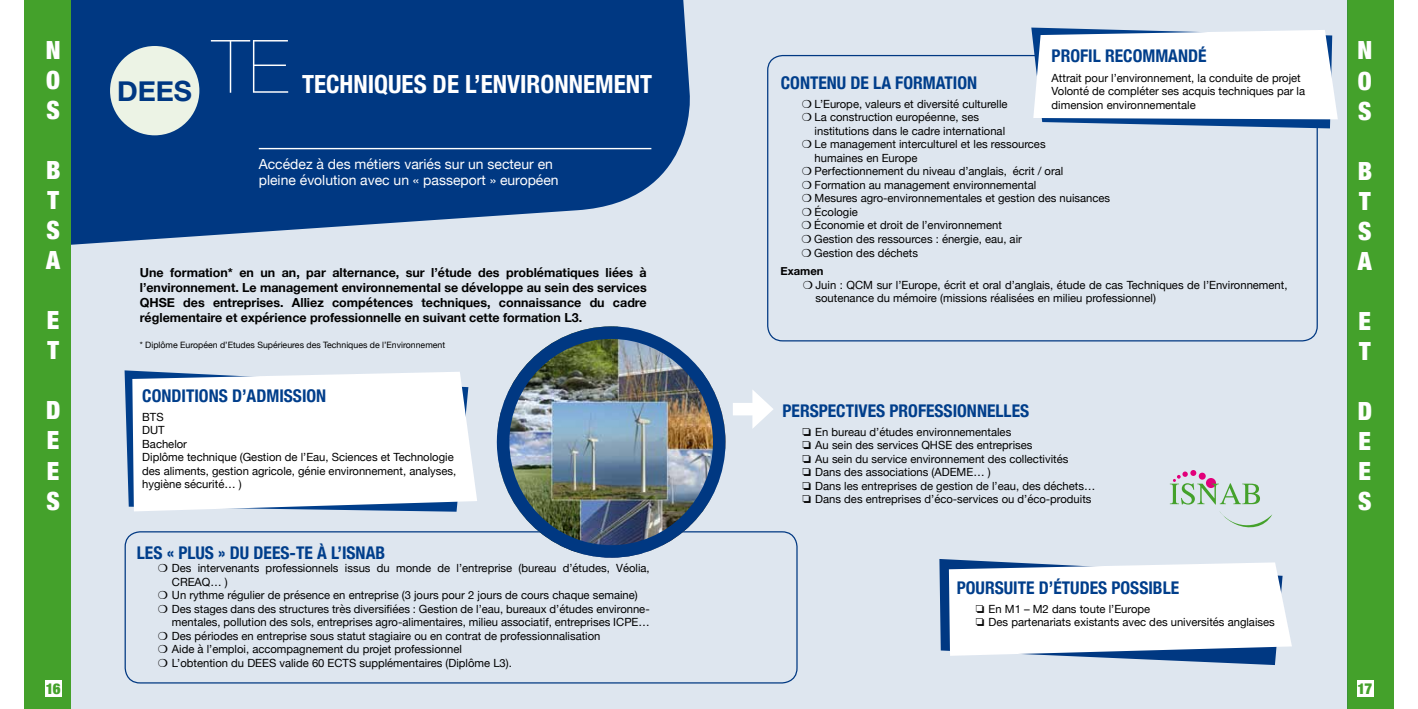
<style>
.page{position:relative;width:1418px;height:709px;background:#fff}
.page>*{position:absolute;margin:0;border:0;box-sizing:border-box;transform-origin:0 0}
.t1{font:200 73.75px "Helvetica Neue";color:#fff}
.t2{font:700 27.88px "Helvetica Neue";color:#003882}
.t3{font:700 condensed 25px "Helvetica Neue";color:#fff}
.t4{font:900 condensed 25px/30px "Helvetica Neue";color:#fff;text-align:justify}
.t5{font:700 condensed 17.5px "Helvetica Neue";color:#003e8b}
.t6{font:900 condensed 15px "Helvetica Neue";color:#44a12b}
.t7{font:13.88px/16.8px "Helvetica Neue";color:#fff}
.t8{font:700 12.5px/15px "Helvetica Neue";color:#000;text-align:justify}
.t9{font:11.25px/13.5px "Helvetica Neue";color:#000}
.t10{font:700 11.25px "Helvetica Neue";color:#000}
.t11{font:8.75px "Helvetica Neue";color:#000}
.s1{font-family:"MS Mincho"}
</style>
<div class="page">
<div style="left:1346px;top:0;width:47px;height:709px;background:#44a12b"></div>
<div style="left:1356px;top:680px;width:17px;height:16px;background:#fff"></div>
<div style="left:70px;top:0;width:1276px;height:709px;background:#dee6ef"></div>
<svg style="left:71px;top:0;width:619px;height:245px;background:#184b8d"></svg>
<div style="left:110px;top:46px;width:89px;height:89px;background:#ecf3e5;border-radius:50%"></div>
<hr style="left:259px;top:148px;width:392px;height:1px;background:#fff">
<svg style="left:939px;top:559px;width:352px;height:106px;background:#dfe6ef"></svg>
<div style="left:125px;top:531px;width:672px;height:152px;border:1px solid #003882;border-radius:15px"></div>
<img style="left:497px;top:327px;width:228px;height:230px">
<div style="left:497px;top:326px;width:228px;height:231px;border:12px solid #003882;border-radius:50%"></div>
<svg style="left:125px;top:370px;width:32px;height:137px"></svg>
<svg style="left:132px;top:372px;width:345px;height:139px;background:#f4f6f9"></svg>
<svg style="left:1031px;top:28px;width:306px;height:100px;background:#e4ebf2"></svg>
<svg style="left:1219px;top:511px;width:53px;height:17px"></svg>
<svg style="left:1169px;top:470px;width:90px;height:34px"></svg>
<div style="left:25px;top:0;width:46px;height:709px;background:#44a12b"></div>
<div style="left:732px;top:403px;width:28px;height:12px;background:#fff"></div>
<svg style="left:752px;top:390px;width:21px;height:39px"></svg>
<div style="left:45px;top:680px;width:16px;height:16px;background:#fff"></div>
<h3 class="t4" style="left:46px;top:34px;width:16px">N O S</h3>
<h3 class="t4" style="left:46px;top:154px;width:16px">B T S A</h3>
<h3 class="t4" style="left:47px;top:304px;width:14px">E<br>T</h3>
<h3 class="t4" style="left:46px;top:394px;width:15px">D E E S</h3>
<h3 class="t6" style="left:46px;top:676px;width:16px">16</h3>
<h2 class="t2" style="left:117px;top:69px;width:39px">DEES</h2>
<h1 class="t1" style="left:212px;top:9px;width:78px">TE</h1>
<h3 class="t3" style="left:302px;top:63px;width:232px">TECHNIQUES DE L’ENVIRONN</h3>
<h3 class="t3" style="left:583px;top:63px;width:56px">EMENT</h3>
<p class="t7" style="left:259px;top:156px;width:301px">Accédez à des métiers variés sur un secteur en pleine évolution avec un « passeport » européen</p>
<p class="t8" style="left:140px;top:266px;width:508px">Une formation* en un an, par alternance, sur l’étude des problématiques liées à l’environnement. Le management environnemental se développe au sein des services QHSE</p>
<p class="t8" style="left:140px;top:296px;width:508px;text-indent:43px">des entreprises. Alliez compétences techniques, connaissance du cadre réglementaire et expérience professionnelle en suivant cette formation L3.</p>
<p class="t11" style="left:140px;top:339px;width:307px">* Diplôme Européen d’Etudes Supérieures des Techniques de l’Environnement</p>
<h3 class="t5" style="left:142px;top:381px;width:185px">CONDITIONS D’ADMISSION</h3>
<p class="t9" style="left:142px;top:410px;width:315px">BTS<br>DUT<br>Bachelor<br>Diplôme technique (Gestion de l’Eau, Sciences et Technologie des aliments, gestion agricole, génie environnement, analyses, hygiène sécurité… )</p>
<h3 class="t5" style="left:137px;top:538px;width:127px">LES « PLUS » DU DEES</h3>
<h3 class="t5" style="left:289px;top:538px;width:97px">-TE À L’ISNAB</h3>
<p class="t9" style="left:157px;top:562px;width:494px"><span class="s1">❍</span> Des intervenants professionnels issus du monde de l’entreprise (bureau d’études, Véolia,</p>
<p class="t9" style="left:172px;top:575px;width:57px">CREAQ… )</p>
<p class="t9" style="left:157px;top:589px;width:482px"><span class="s1">❍</span> Un rythme régulier de présence en entreprise (3 jours pour 2 jours de cours chaque semaine)</p>
<p class="t9" style="left:157px;top:602px;width:494px"><span class="s1">❍</span> Des stages dans des structures très diversifiées : Gestion de l’eau, bureaux d’études environne-</p>
<p class="t9" style="left:172px;top:616px;width:479px">mentales, pollution des sols, entreprises agro-alimentaires, milieu associatif, entreprises ICPE…</p>
<p class="t9" style="left:157px;top:629px;width:445px"><span class="s1">❍</span> Des périodes en entreprise sous statut stagiaire ou en contrat de professionnalisation</p>
<p class="t9" style="left:157px;top:643px;width:306px"><span class="s1">❍</span> Aide à l’emploi, accompagnement du projet professionnel</p>
<p class="t9" style="left:157px;top:656px;width:356px"><span class="s1">❍</span> L’obtention du DEES valide 60 ECTS supplémentaires (Diplôme L3).</p>
<h3 class="t5" style="left:1051px;top:41px;width:156px">PROFIL RECOMMANDÉ</h3>
<p class="t9" style="left:1051px;top:71px;width:255px">Attrait pour l’environnement, la conduite de projet<br>Volonté de compléter ses acquis techniques par la dimension environnementale</p>
<h3 class="t5" style="left:781px;top:69px;width:198px">CONTENU DE LA FORMATION</h3>
<p class="t9" style="left:801px;top:98px;width:208px"><span class="s1">❍</span> L’Europe, valeurs et diversité culturelle <span class="s1">❍</span> La construction européenne, ses</p>
<p class="t9" style="left:814px;top:125px;width:192px">institutions dans le cadre international</p>
<p class="t9" style="left:801px;top:138px;width:246px"><span class="s1">❍</span> Le management interculturel et les ressources</p>
<p class="t9" style="left:814px;top:152px;width:104px">humaines en Europe</p>
<p class="t9" style="left:801px;top:165px;width:264px"><span class="s1">❍</span> Perfectionnement du niveau d’anglais, écrit / oral</p>
<p class="t9" style="left:801px;top:179px;width:237px"><span class="s1">❍</span> Formation au management environnemental</p>
<p class="t9" style="left:801px;top:192px;width:311px"><span class="s1">❍</span> Mesures agro-environnementales et gestion des nuisances</p>
<p class="t9" style="left:801px;top:206px;width:59px"><span class="s1">❍</span> Écologie</p>
<p class="t9" style="left:800px;top:219px;width:223px"><span class="s1">❍</span> Économie et droit de l’environnement<br><span class="s1">❍</span> Gestion des ressources : énergie, eau, air <span class="s1">❍</span> Gestion des déchets</p>
<p class="t10" style="left:780px;top:262px;width:45px">Examen</p>
<p class="t9" style="left:801px;top:278px;width:487px"><span class="s1">❍</span> Juin : QCM sur l’Europe, écrit et oral d’anglais, étude de cas Techniques de l’Environnement,</p>
<p class="t9" style="left:815px;top:292px;width:342px">soutenance du mémoire (missions réalisées en milieu professionnel)</p>
<h3 class="t5" style="left:782px;top:396px;width:86px">PERSPECTIVES</h3>
<h3 class="t5" style="left:889px;top:396px;width:107px">PROFESSIONNELLES</h3>
<p class="t9" style="left:801px;top:425px;width:295px"><span class="s1">❏</span> En bureau d’études environnementales<br><span class="s1">❏</span> Au sein des services QHSE des entreprises<br><span class="s1">❏</span> Au sein du service environnement des collectivités<br><span class="s1">❏</span> Dans des associations (ADEME… )<br><span class="s1">❏</span> Dans les entreprises de gestion de l’eau, des déchets… <span class="s1">❏</span> Dans des entreprises d’éco-services ou d’éco-produits</p>
<h3 class="t5" style="left:956px;top:573px;width:124px">POURSUITE D’ÉTUDES</h3>
<h3 class="t5" style="left:1111px;top:573px;width:60px">POSSIBLE</h3>
<p class="t9" style="left:974px;top:602px;width:302px"><span class="s1">❏</span> En M1 – M2 dans toute l’Europe<br><span class="s1">❏</span> Des partenariats existants avec des universités anglaises</p>
<h3 class="t4" style="left:1357px;top:34px;width:16px">N O S</h3>
<h3 class="t4" style="left:1357px;top:154px;width:16px">B T S A</h3>
<h3 class="t4" style="left:1358px;top:304px;width:14px">E<br>T</h3>
<h3 class="t4" style="left:1357px;top:394px;width:15px">D E E S</h3>
<h3 class="t6" style="left:1357px;top:676px;width:16px">17</h3>
</div>
